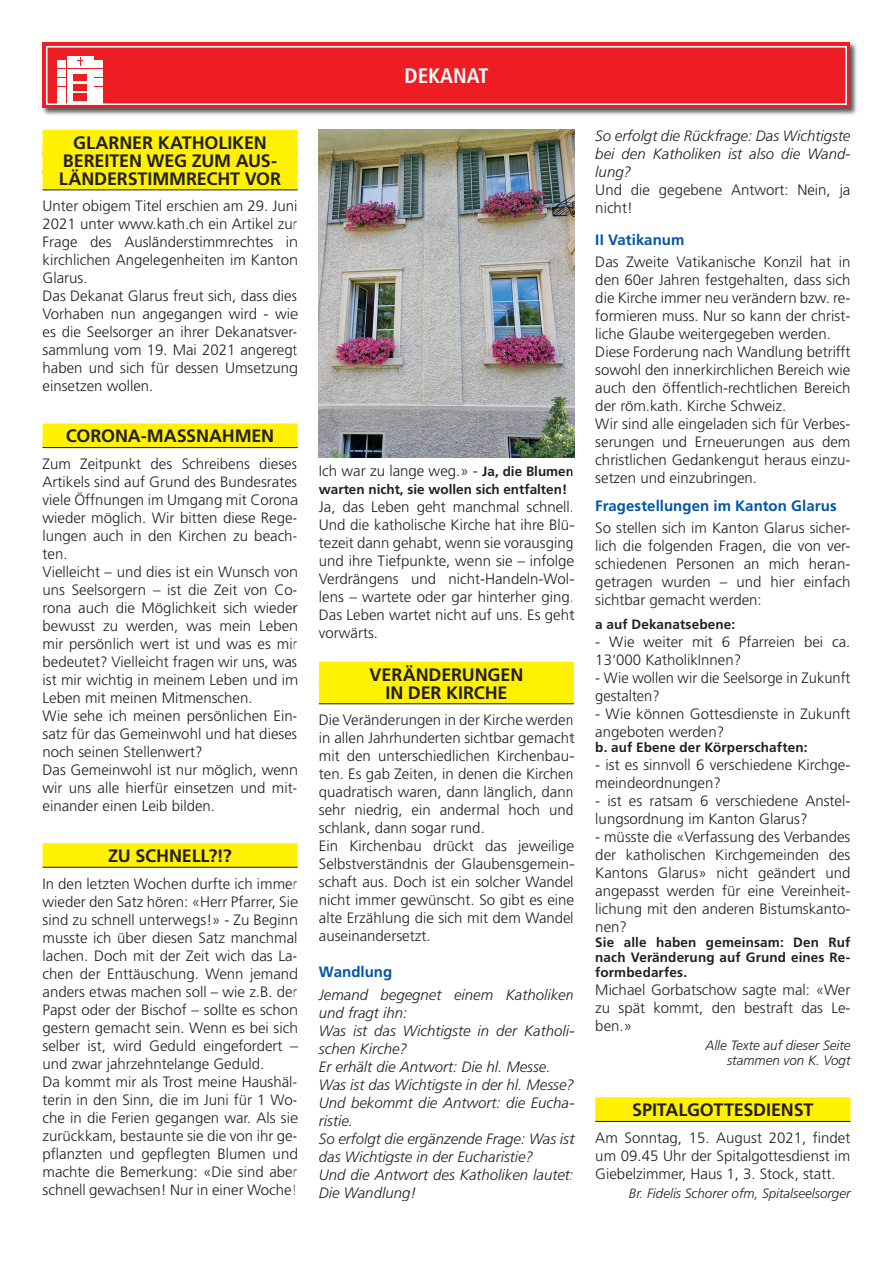
<style>
.page{position:relative;width:893px;height:1263px;background:#fff}
.page>*{position:absolute;margin:0;border:0;box-sizing:border-box;transform-origin:0 0}
.t1{font:700 condensed 21px "Frutiger LT Pro";color:#fff}
.t2{font:700 18px/18px "Frutiger LT Pro";letter-spacing:-.01em;color:#231f20;text-align:center}
.t3{font:300 15px/18px "Frutiger LT Pro";color:#231f20}
.t4{font:italic 300 15px/18px "Frutiger LT Pro";color:#231f20}
.t5{font:700 15px "Frutiger LT Pro";letter-spacing:.005em;color:#0154a6}
.t6{font:700 13.5px/15px "Frutiger LT Pro";letter-spacing:.005em;color:#231f20;text-align:justify}
.t7{font:italic 300 13.5px/15px "Frutiger LT Pro";color:#231f20;text-align:right}
.s1{font-weight:700;font-size:13.5px}
</style>
<div class="page">
<div style="left:41px;top:41px;width:817px;height:75px;background:#231f20;opacity:.75"></div>
<div style="left:43px;top:43px;width:807px;height:65px;background:#ee1d23"></div>
<div style="left:46px;top:46px;width:801px;height:59px;border:2px solid #fff"></div>
<div style="left:57px;top:60px;width:9px;height:8px;background:#fff"></div>
<div style="left:57px;top:69px;width:9px;height:8px;background:#fff"></div>
<div style="left:57px;top:78px;width:9px;height:8px;background:#fff"></div>
<div style="left:57px;top:88px;width:9px;height:16px;background:#fff"></div>
<div style="left:94px;top:60px;width:9px;height:8px;background:#fff"></div>
<div style="left:94px;top:69px;width:9px;height:8px;background:#fff"></div>
<div style="left:94px;top:78px;width:9px;height:8px;background:#fff"></div>
<div style="left:94px;top:88px;width:9px;height:16px;background:#fff"></div>
<div style="left:67px;top:56px;width:26px;height:11px;background:#fff"></div>
<div style="left:67px;top:69px;width:26px;height:35px;background:#fff"></div>
<div style="left:73px;top:74px;width:14px;height:7px;background:#ee1d23"></div>
<div style="left:73px;top:84px;width:14px;height:7px;background:#ee1d23"></div>
<div style="left:73px;top:94px;width:14px;height:7px;background:#ee1d23"></div>
<svg style="left:77px;top:58px;width:6px;height:8px"></svg>
<div style="left:43px;top:130px;width:255px;height:24px;background:#fff101"></div>
<div style="left:43px;top:148px;width:255px;height:24px;background:#fff101"></div>
<div style="left:43px;top:166px;width:255px;height:24px;background:#fff101"></div>
<hr style="left:43px;top:189px;width:255px;height:1px;background:#231f20">
<div style="left:43px;top:423px;width:255px;height:24px;background:#fff101"></div>
<hr style="left:43px;top:447px;width:255px;height:1px;background:#231f20">
<div style="left:43px;top:843px;width:255px;height:24px;background:#fff101"></div>
<hr style="left:43px;top:867px;width:255px;height:1px;background:#231f20">
<div style="left:319px;top:662px;width:255px;height:24px;background:#fff101"></div>
<div style="left:319px;top:680px;width:255px;height:24px;background:#fff101"></div>
<hr style="left:319px;top:703px;width:255px;height:1px;background:#231f20">
<img style="left:319px;top:130px;width:255px;height:328px">
<div style="left:595px;top:1097px;width:255px;height:24px;background:#fff101"></div>
<hr style="left:595px;top:1121px;width:255px;height:1px;background:#231f20">
<p class="t1" style="left:404px;top:63px;width:85px">DEKANAT</p>
<p class="t2" style="left:59px;top:133px;width:224px">GLARNER KATHOLIKEN<br>BEREITEN WEG ZUM AUS-<br>LÄNDERSTIMMRECHT VOR</p>
<p class="t3" style="left:43px;top:197px;width:257px">Unter obigem Titel erschien am 29. Juni 2021 unter www.kath.ch ein Artikel zur Frage des Ausländerstimmrechtes in kirchlichen Angelegenheiten im Kanton Glarus.<br>Das Dekanat Glarus freut sich, dass dies Vorhaben nun angegangen wird - wie es die Seelsorger an ihrer Dekanatsver&shy;sammlung vom 19. Mai 2021 angeregt haben und sich für dessen Umsetzung einsetzen wollen.</p>
<p class="t2" style="left:66px;top:427px;width:210px">CORONA-MASSNAHMEN</p>
<p class="t3" style="left:43px;top:455px;width:257px">Zum Zeitpunkt des Schreibens dieses Artikels sind auf Grund des Bundesrates viele Öffnungen im Umgang mit Corona wieder möglich. Wir bitten diese Rege&shy;lungen auch in den Kirchen zu beach&shy;ten.<br>Vielleicht – und dies ist ein Wunsch von uns Seelsorgern – ist die Zeit von Co&shy;rona auch die Möglichkeit sich wieder bewusst zu werden, was mein Leben mir persönlich wert ist und was es mir bedeutet? Vielleicht fragen wir uns, was ist mir wichtig in meinem Leben und im Leben mit meinen Mitmenschen.<br>Wie sehe ich meinen persönlichen Ein&shy;satz für das Gemeinwohl und hat dieses noch seinen Stellenwert?<br>Das Gemeinwohl ist nur möglich, wenn wir uns alle hierfür einsetzen und mit&shy;einander einen Leib bilden.</p>
<p class="t2" style="left:108px;top:847px;width:125px">ZU SCHNELL?!?</p>
<p class="t3" style="left:43px;top:874px;width:257px">In den letzten Wochen durfte ich immer wieder den Satz hören: «Herr Pfarrer, Sie sind zu schnell unterwegs!» - Zu Beginn musste ich über diesen Satz manchmal lachen. Doch mit der Zeit wich das La&shy;chen der Enttäuschung. Wenn jemand anders etwas machen soll – wie z.B. der Papst oder der Bischof – sollte es schon gestern gemacht sein. Wenn es bei sich selber ist, wird Geduld eingefordert – und zwar jahrzehntelange Geduld.<br>Da kommt mir als Trost meine Haushäl&shy;terin in den Sinn, die im Juni für 1 Wo&shy;che in die Ferien gegangen war. Als sie zurückkam, bestaunte sie die von ihr ge&shy;pflanzten und gepflegten Blumen und machte die Bemerkung: «Die sind aber schnell gewachsen! Nur in einer Woche!</p>
<p class="t3" style="left:319px;top:462px;width:257px">Ich war zu lange weg.» - <span class="s1">Ja, die Blumen</span></p>
<p class="t6" style="left:319px;top:482px;width:250px">warten nicht, sie wollen sich entfalten!</p>
<p class="t3" style="left:319px;top:498px;width:257px;text-align:justify">Ja, das Leben geht manchmal schnell.<br>Und die katholische Kirche hat ihre Blü&shy;tezeit dann gehabt, wenn sie vorausging und ihre Tiefpunkte, wenn sie – infolge Verdrängens und nicht-Handeln-Wol&shy;lens – wartete oder gar hinterher ging.<br>Das Leben wartet nicht auf uns. Es geht vorwärts.</p>
<p class="t2" style="left:370px;top:665px;width:155px">VERÄNDERUNGEN<br>IN DER KIRCHE</p>
<p class="t3" style="left:319px;top:711px;width:257px">Die Veränderungen in der Kirche werden in allen Jahrhunderten sichtbar gemacht mit den unterschiedlichen Kirchenbau&shy;ten. Es gab Zeiten, in denen die Kirchen quadratisch waren, dann länglich, dann sehr niedrig, ein andermal hoch und schlank, dann sogar rund.<br>Ein Kirchenbau drückt das jeweilige Selbstverständnis der Glaubensgemein&shy;schaft aus. Doch ist ein solcher Wandel nicht immer gewünscht. So gibt es eine alte Erzählung die sich mit dem Wandel auseinandersetzt.</p>
<p class="t5" style="left:319px;top:963px;width:75px">Wandlung</p>
<p class="t4" style="left:319px;top:985px;width:257px">Jemand begegnet einem Katholiken und fragt ihn:<br>Was ist das Wichtigste in der Katholi&shy;schen Kirche?<br>Er erhält die Antwort: Die hl. Messe.<br>Was ist das Wichtigste in der hl. Messe?<br>Und bekommt die Antwort: die Eucha&shy;ristie.<br>So erfolgt die ergänzende Frage: Was ist das Wichtigste in der Eucharistie?<br>Und die Antwort des Katholiken lautet:<br>Die Wandlung!</p>
<p class="t4" style="left:595px;top:127px;width:257px;text-align:justify">So erfolgt die Rückfrage: Das Wichtigste bei den Katholiken ist also die Wand&shy;lung?</p>
<p class="t3" style="left:595px;top:181px;width:257px">Und die gegebene Antwort: Nein, ja nicht!</p>
<p class="t5" style="left:595px;top:231px;width:91px">II Vatikanum</p>
<p class="t3" style="left:595px;top:253px;width:257px">Das Zweite Vatikanische Konzil hat in den 60er Jahren festgehalten, dass sich die Kirche immer neu verändern bzw. re&shy;formieren muss. Nur so kann der christ&shy;liche Glaube weitergegeben werden.<br>Diese Forderung nach Wandlung betrifft sowohl den innerkirchlichen Bereich wie auch den öffentlich-rechtlichen Bereich der röm.kath. Kirche Schweiz.<br>Wir sind alle eingeladen sich für Verbes&shy;serungen und Erneuerungen aus dem christlichen Gedankengut heraus einzu&shy;setzen und einzubringen.</p>
<p class="t5" style="left:595px;top:497px;width:243px">Fragestellungen im Kanton Glarus</p>
<p class="t3" style="left:595px;top:519px;width:257px;text-align:justify">So stellen sich im Kanton Glarus sicher&shy;lich die folgenden Fragen, die von ver&shy;schiedenen Personen an mich heran&shy;getragen wurden – und hier einfach sichtbar gemacht werden:</p>
<p class="t6" style="left:595px;top:617px;width:141px">a auf Dekanatsebene:</p>
<p class="t3" style="left:595px;top:633px;width:257px">- Wie weiter mit 6 Pfarreien bei ca.<br>13‘000 KatholikInnen?</p>
<p class="t3" style="left:595px;top:669px;width:257px">- Wie wollen wir die Seelsorge in Zukunft gestalten?</p>
<p class="t3" style="left:595px;top:705px;width:257px">- Wie können Gottesdienste in Zukunft angeboten werden?</p>
<p class="t6" style="left:595px;top:740px;width:214px">b. auf Ebene der Körperschaften:</p>
<p class="t3" style="left:595px;top:756px;width:257px">- ist es sinnvoll 6 verschiedene Kirchge&shy;meindeordnungen?</p>
<p class="t3" style="left:595px;top:792px;width:257px">- ist es ratsam 6 verschiedene Anstel&shy;lungsordnung im Kanton Glarus?</p>
<p class="t3" style="left:595px;top:828px;width:257px;text-align:justify">- müsste die «Verfassung des Verbandes der katholischen Kirchgemeinden des Kantons Glarus» nicht geändert und angepasst werden für eine Vereinheit&shy;lichung mit den anderen Bistumskanto&shy;nen?</p>
<p class="t6" style="left:595px;top:935px;width:257px">Sie alle haben gemeinsam: Den Ruf nach Veränderung auf Grund eines Re&shy;formbedarfes.</p>
<p class="t3" style="left:595px;top:981px;width:257px;text-align:justify">Michael Gorbatschow sagte mal: «Wer zu spät kommt, den bestraft das Le&shy;ben.»</p>
<p class="t7" style="left:705px;top:1038px;width:147px">Alle Texte auf dieser Seite stammen von K. Vogt</p>
<p class="t2" style="left:632px;top:1101px;width:183px">SPITALGOTTESDIENST</p>
<p class="t3" style="left:595px;top:1129px;width:257px;text-align:justify">Am Sonntag, 15. August 2021, findet um 09.45 Uhr der Spitalgottesdienst im Giebelzimmer, Haus 1, 3. Stock, statt.</p>
<p class="t7" style="left:629px;top:1186px;width:223px">Br. Fidelis Schorer ofm, Spitalseelsorger</p>
</div>
